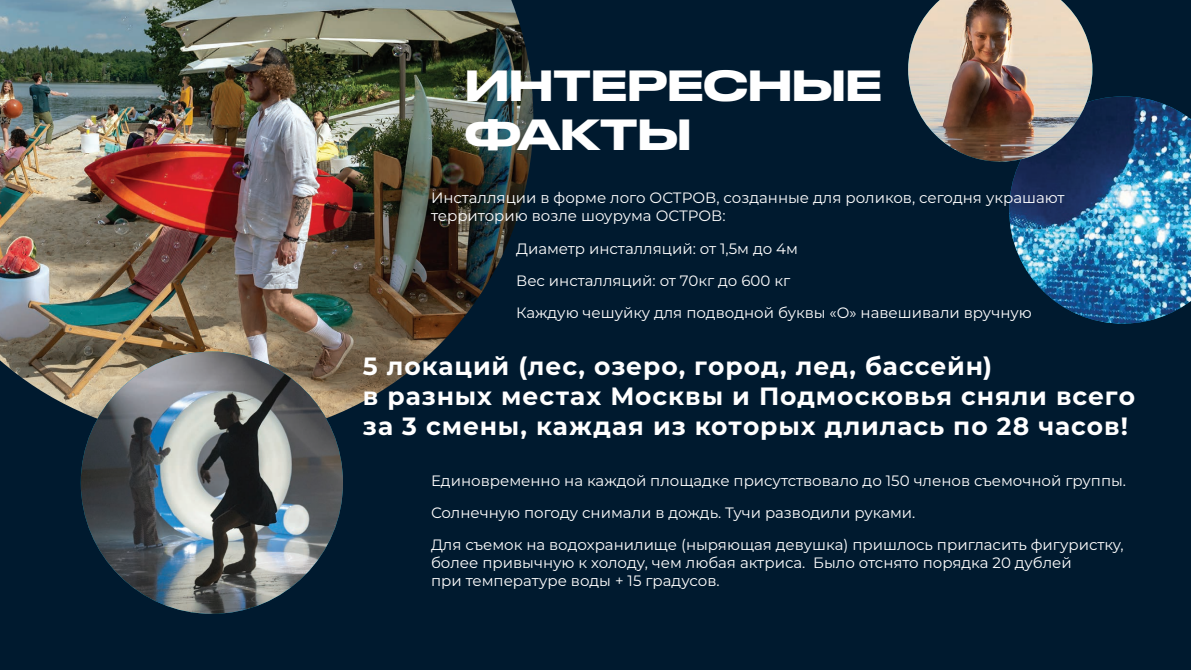
<style>
.page{position:relative;width:1191px;height:670px;background:#fff}
.page>*{position:absolute;margin:0;border:0;box-sizing:border-box;transform-origin:0 0}
.t1{font:500 41px/49.2px "Druk Wide Cy";color:#fff}
.t2{font:700 25px/30px "Montserrat";letter-spacing:.035em;color:#fff}
.t3{font:15px/32.2px "Montserrat";color:#fff}
</style>
<div class="page">
<div style="left:0;top:0;width:1190px;height:670px;background:#001a2f"></div>
<img style="left:1009px;top:96px;width:182px;height:227px">
<img style="left:0;top:0;width:533px;height:436px">
<img style="left:81px;top:351px;width:262px;height:263px;border-radius:131px">
<img style="left:908px;top:0;width:184px;height:162px">
<h1 class="t1" style="left:465px;top:58px;width:418px">ИНТЕРЕСНЫЕ<br>ФАКТЫ</h1>
<p class="t3" style="left:431px;top:189px;width:635px;line-height:18px">Инсталляции в форме лого ОСТРОВ, созданные для роликов, сегодня украшают территорию возле шоурума ОСТРОВ:</p>
<p class="t3" style="left:516px;top:232px;width:517px">Диаметр инсталляций: от 1,5м до 4м<br>Вес инсталляций: от 70кг до 600 кг<br>Каждую чешуйку для подводной буквы «О» навешивали вручную</p>
<h2 class="t2" style="left:363px;top:350px;width:773px">5 локаций (лес, озеро, город, лед, бассейн)<br>в разных местах Москвы и Подмосковья сняли всего за 3 смены, каждая из которых длилась по 28 часов!</h2>
<p class="t3" style="left:431px;top:464px;width:696px">Единовременно на каждой площадке присутствовало до 150 членов съемочной группы.<br>Солнечную погоду снимали в дождь. Тучи разводили руками.<br>Для съемок на водохранилище (ныряющая девушка) пришлось пригласить фигуристку,</p>
<p class="t3" style="left:431px;top:553px;width:642px;line-height:18px">более привычную к холоду, чем любая актриса. Было отснято порядка 20 дублей при температуре воды + 15 градусов.</p>
</div>
